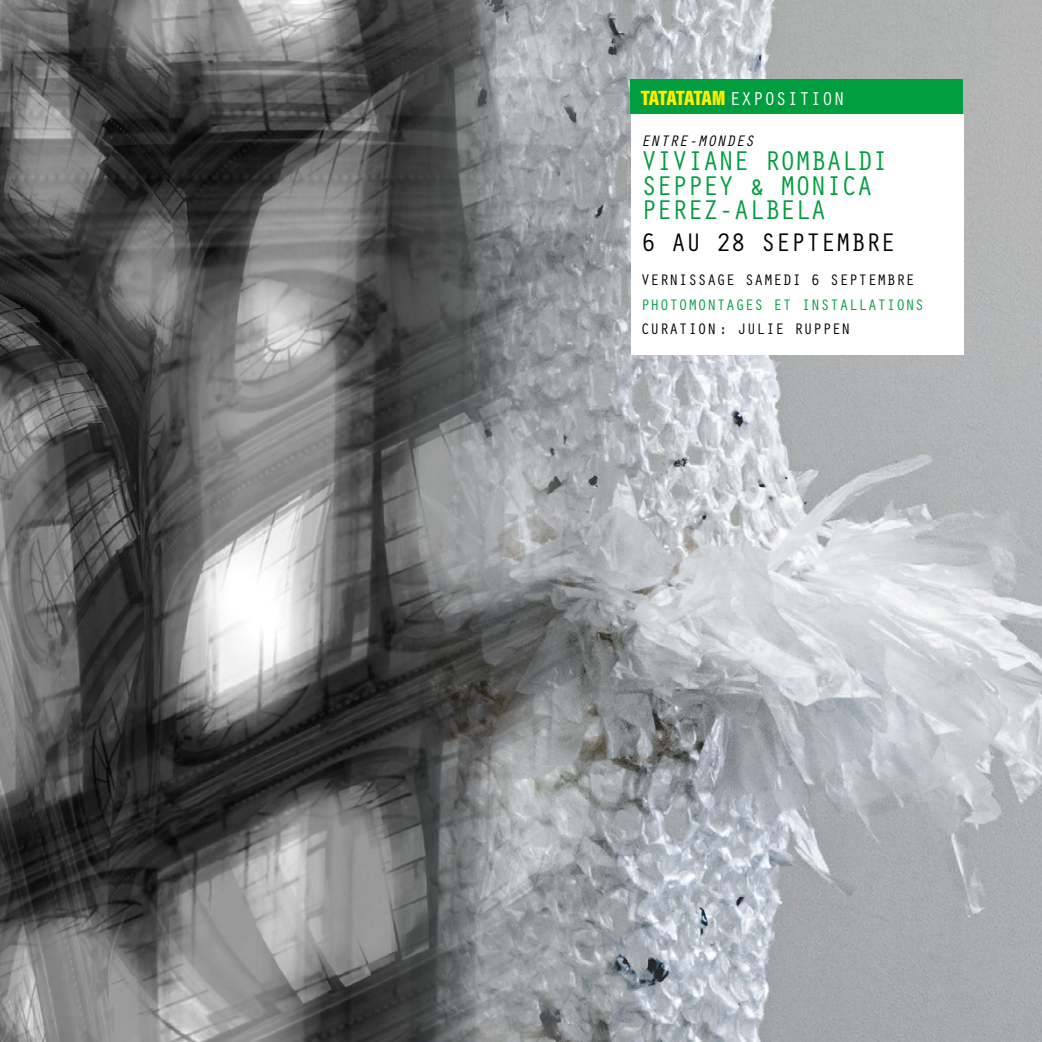
<style>
.page{position:relative;width:1042px;height:1042px;background:#fff}
.page>*{position:absolute;margin:0;border:0;box-sizing:border-box;transform-origin:0 0}
.t1{font:28px/24.5px "Orator Std";letter-spacing:-.05em;color:#009e3e}
.t2{font:26.25px "Orator Std";letter-spacing:-.03em;color:#000}
.t3{font:19.25px "Orator Std";color:#fff}
.t4{font:15.75px "Orator Std";color:#000}
.t5{font:15.75px "Orator Std";color:#009e3e}
.t6{font:italic 15.75px "Orator Std";color:#000}
.s1{font-family:"Acumin Pro Cond";font-weight:900;font-size:21px;color:#ffed00}
</style>
<div class="page">
<img style="left:0;top:0;width:360px;height:1042px">
<img style="left:360px;top:0;width:682px;height:1042px">
<div style="left:631px;top:79px;width:332px;height:35px;background:#009e3e"></div>
<div style="left:631px;top:114px;width:332px;height:241px;background:#fff"></div>
<p class="t3" style="left:641px;top:84px;width:206px"><span class="s1">TATATATAM</span> EXPOSITION</p>
<p class="t6" style="left:641px;top:129px;width:115px">ENTRE-MONDES</p>
<p class="t1" style="left:641px;top:147px;width:249px">VIVIANE ROMBALDI<br>SEPPEY &amp; MONICA</p>
<p class="t1" style="left:641px;top:196px;width:188px">PEREZ-ALBELA</p>
<p class="t2" style="left:641px;top:223px;width:257px">6 AU 28 SEPTEMBRE</p>
<p class="t4" style="left:641px;top:269px;width:276px">VERNISSAGE SAMEDI 6 SEPTEMBRE</p>
<p class="t5" style="left:641px;top:293px;width:285px">PHOTOMONTAGES ET INSTALLATIONS</p>
<p class="t4" style="left:641px;top:318px;width:211px">CURATION: JULIE RUPPEN</p>
</div>
